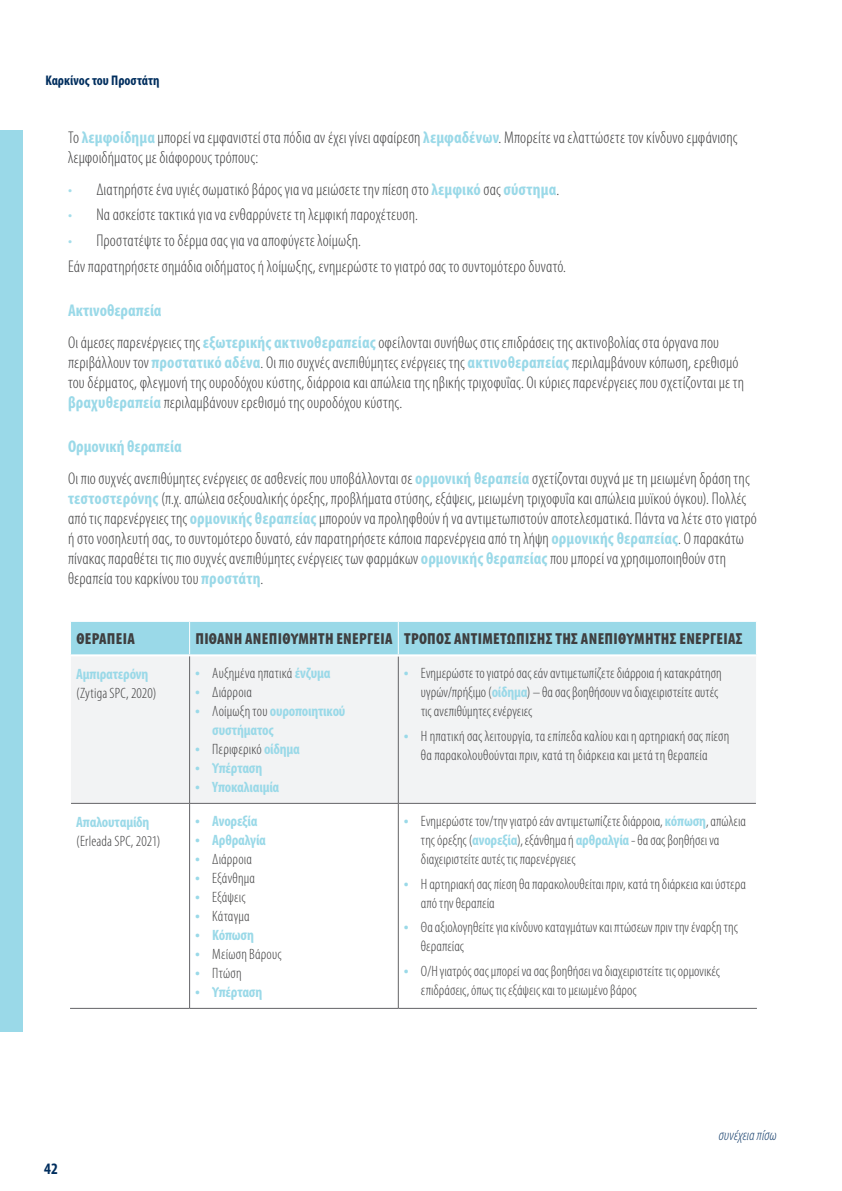
<style>
.page{position:relative;width:842px;height:1191px;background:#fff}
.page>*{position:absolute;margin:0;border:0;box-sizing:border-box;transform-origin:0 0}
.t1{font:300 condensed 17px/20px "Myriad Pro";letter-spacing:.01em;color:#3e3e3f}
.t2{font:900 condensed 16px "Myriad Pro";letter-spacing:.02em;color:#3e3e3f}
.t3{font:700 condensed 16px "Myriad Pro";color:#002e5e}
.t4{font:300 condensed 15px/19px "Myriad Pro";letter-spacing:.005em;color:#3e3e3f}
.t5{font:700 condensed 15px/19px "Myriad Pro";letter-spacing:-.015em;color:#9ad9e8}
.t6{font:italic 300 condensed 15px "Myriad Pro";letter-spacing:.005em;color:#113b69}
.t7{font:700 condensed 14px "Myriad Pro";color:#002e5e}
.s1{font-weight:700;color:#9ad9e8}
.s2{color:#a4ddea}
.s3{font-weight:700;font-size:17px;color:#9ad9e8}
.s4{font-size:17px}
.s5{font-weight:300;color:#3e3e3f}
</style>
<div class="page">
<div style="left:0;top:130px;width:23px;height:902px;background:#9ad9e8"></div>
<div style="left:71px;top:622px;width:685px;height:32px;background:#9ad9e8"></div>
<div style="left:71px;top:656px;width:685px;height:147px;background:#f2f3f4"></div>
<svg style="left:71px;top:804px;width:685px;height:204px"></svg>
<hr style="left:189px;top:622px;width:1px;height:32px;background:#fff">
<hr style="left:398px;top:622px;width:1px;height:32px;background:#fff">
<hr style="left:398px;top:656px;width:1px;height:147px;background:#636366">
<hr style="left:398px;top:803px;width:1px;height:205px;background:#636366">
<hr style="left:189px;top:656px;width:1px;height:147px;background:#636366">
<hr style="left:189px;top:803px;width:1px;height:205px;background:#636366">
<hr style="left:71px;top:803px;width:119px;height:1px;background:#636366">
<hr style="left:190px;top:803px;width:208px;height:1px;background:#636366">
<hr style="left:398px;top:803px;width:358px;height:1px;background:#636366">
<hr style="left:70px;top:1008px;width:120px;height:1px;background:#636366">
<hr style="left:190px;top:1008px;width:208px;height:1px;background:#636366">
<hr style="left:398px;top:1008px;width:359px;height:1px;background:#636366">
<p class="t7" style="left:45px;top:72px;width:116px">Καρκίνος του Προστάτη</p>
<p class="t1" style="left:68px;top:127px;width:671px">Το <span class="s1">λεμφοίδημα</span> μπορεί να εμφανιστεί στα πόδια αν έχει γίνει αφαίρεση <span class="s1">λεμφαδένων</span>. Μπορείτε να ελαττώσετε τον κίνδυνο εμφάνισης λεμφοιδήματος με διάφορους τρόπους:</p>
<p class="t1" style="left:68px;top:179px;width:493px"><span class="s2">•</span> Διατηρήστε ένα υγιές σωματικό βάρος για να μειώσετε την πίεση στο <span class="s1">λεμφικό</span> σας <span class="s1">σύστημα</span>.</p>
<p class="t1" style="left:68px;top:204px;width:351px"><span class="s2">•</span> Να ασκείστε τακτικά για να ενθαρρύνετε τη λεμφική παροχέτευση.</p>
<p class="t1" style="left:68px;top:227px;width:500px;line-height:25.6px"><span class="s2">•</span> Προστατέψτε το δέρμα σας για να αποφύγετε λοίμωξη.<br>Εάν παρατηρήσετε σημάδια οιδήματος ή λοίμωξης, ενημερώστε το γιατρό σας το συντομότερο δυνατό.</p>
<p class="t1" style="left:68px;top:295px;width:652px;line-height:31.4px"><span class="s1">Ακτινοθεραπεία<br></span>Οι άμεσες παρενέργειες της <span class="s1">εξωτερικής ακτινοθεραπείας</span> οφείλονται συνήθως στις επιδράσεις της ακτινοβολίας στα όργανα που</p>
<p class="t1" style="left:68px;top:352px;width:678px">περιβάλλουν τον <span class="s1">προστατικό αδένα</span>. Οι πιο συχνές ανεπιθύμητες ενέργειες της <span class="s1">ακτινοθεραπείας</span> περιλαμβάνουν κόπωση, ερεθισμό του δέρματος, φλεγμονή της ουροδόχου κύστης, διάρροια και απώλεια της ηβικής τριχοφυΐας. Οι κύριες παρενέργειες που σχετίζονται με τη <span class="s1">βραχυθεραπεία</span> περιλαμβάνουν ερεθισμό της ουροδόχου κύστης.</p>
<p class="t1" style="left:68px;top:431px;width:683px;line-height:31.4px"><span class="s1">Ορμονική θεραπεία<br></span>Οι πιο συχνές ανεπιθύμητες ενέργειες σε ασθενείς που υποβάλλονται σε <span class="s1">ορμονική θεραπεία</span> σχετίζονται συχνά με τη μειωμένη δράση της</p>
<p class="t1" style="left:68px;top:488px;width:690px"><span class="s1">τεστοστερόνης</span> (π.χ. απώλεια σεξουαλικής όρεξης, προβλήματα στύσης, εξάψεις, μειωμένη τριχοφυΐα και απώλεια μυϊκού όγκου). Πολλές από τις παρενέργειες της <span class="s1">ορμονικής θεραπείας</span> μπορούν να προληφθούν ή να αντιμετωπιστούν αποτελεσματικά. Πάντα να λέτε στο γιατρό ή στο νοσηλευτή σας, το συντομότερο δυνατό, εάν παρατηρήσετε κάποια παρενέργεια από τη λήψη <span class="s1">ορμονικής θεραπείας</span>. Ο παρακάτω πίνακας παραθέτει τις πιο συχνές ανεπιθύμητες ενέργειες των φαρμάκων <span class="s1">ορμονικής θεραπείας</span> που μπορεί να χρησιμοποιηθούν στη θεραπεία του καρκίνου του <span class="s1">προστάτη</span>.</p>
<p class="t2" style="left:76px;top:629px;width:60px">ΘΕΡΑΠΕΙΑ</p>
<p class="t2" style="left:195px;top:629px;width:549px">ΠΙΘΑΝΗ ΑΝΕΠΙΘΥΜΗΤΗ ΕΝΕΡΓΕΙΑ ΤΡΟΠΟΣ ΑΝΤΙΜΕΤΩΠΙΣΗΣ ΤΗΣ ΑΝΕΠΙΘΥΜΗΤΗΣ ΕΝΕΡΓΕΙΑΣ</p>
<p class="t5" style="left:76px;top:664px;width:74px">Αμπιρατερόνη</p>
<p class="t4" style="left:76px;top:684px;width:82px">(Zytiga SPC, 2020)</p>
<p class="t4" style="left:195px;top:663px;width:137px"><span class="s3">•</span> Αυξημένα ηπατικά <span class="s1">ένζυμα</span></p>
<p class="t4" style="left:195px;top:682px;width:58px"><span class="s3">•</span> Διάρροια</p>
<p class="t5" style="left:212px;top:701px;width:135px;text-indent:-17px"><span class="s4">•</span> <span class="s5">Λοίμωξη του</span> ουροποιητικού συστήματος</p>
<p class="t4" style="left:195px;top:739px;width:106px"><span class="s3">•</span> Περιφερικό <span class="s1">οίδημα</span></p>
<p class="t5" style="left:195px;top:758px;width:69px"><span class="s4">•</span> Υπέρταση</p>
<p class="t5" style="left:195px;top:777px;width:86px"><span class="s4">•</span> Yποκαλιαιμία</p>
<p class="t4" style="left:421px;top:663px;width:302px;text-indent:-17px"><span class="s3">•</span> Ενημερώστε το γιατρό σας εάν αντιμετωπίζετε διάρροια ή κατακράτηση υγρών/πρήξιμο (<span class="s1">οίδημα</span>) – θα σας βοηθήσουν να διαχειριστείτε αυτές τις ανεπιθύμητες ενέργειες</p>
<p class="t4" style="left:404px;top:726px;width:327px;text-align:center"><span class="s3">•</span> Η ηπατική σας λειτουργία, τα επίπεδα καλίου και η αρτηριακή σας πίεση θα παρακολουθούνται πριν, κατά τη διάρκεια και μετά τη θεραπεία</p>
<p class="t5" style="left:76px;top:812px;width:75px">Απαλουταμίδη</p>
<p class="t4" style="left:76px;top:832px;width:86px">(Erleada SPC, 2021)</p>
<p class="t5" style="left:195px;top:811px;width:64px"><span class="s4">•</span> Ανορεξία</p>
<p class="t5" style="left:195px;top:830px;width:72px"><span class="s4">•</span> Αρθραλγία</p>
<p class="t4" style="left:195px;top:849px;width:58px"><span class="s3">•</span> Διάρροια</p>
<p class="t4" style="left:195px;top:868px;width:61px"><span class="s3">•</span> Εξάνθημα</p>
<p class="t4" style="left:195px;top:887px;width:52px"><span class="s3">•</span> Εξάψεις</p>
<p class="t4" style="left:195px;top:906px;width:56px"><span class="s3">•</span> Κάταγμα</p>
<p class="t5" style="left:195px;top:925px;width:60px"><span class="s4">•</span> Κόπωση</p>
<p class="t4" style="left:195px;top:944px;width:88px"><span class="s3">•</span> Μείωση Βάρους</p>
<p class="t4" style="left:195px;top:963px;width:48px"><span class="s3">•</span> Πτώση</p>
<p class="t5" style="left:195px;top:982px;width:69px"><span class="s4">•</span> Υπέρταση</p>
<p class="t3" style="left:44px;top:1159px;width:15px">42</p>
<p class="t4" style="left:421px;top:811px;width:326px;text-indent:-17px"><span class="s3">•</span> Ενημερώστε τον/την γιατρό εάν αντιμετωπίζετε διάρροια, <span class="s1">κόπωση</span>, απώλεια της όρεξης (<span class="s1">ανορεξία</span>), εξάνθημα ή <span class="s1">αρθραλγία</span> - θα σας βοηθήσει να διαχειριστείτε αυτές τις παρενέργειες</p>
<p class="t4" style="left:421px;top:874px;width:326px;text-indent:-17px"><span class="s3">•</span> Η αρτηριακή σας πίεση θα παρακολουθείται πριν, κατά τη διάρκεια και ύστερα από την θεραπεία</p>
<p class="t4" style="left:421px;top:917px;width:318px;text-indent:-17px"><span class="s3">•</span> Θα αξιολογηθείτε για κίνδυνο καταγμάτων και πτώσεων πριν την έναρξη της θεραπείας</p>
<p class="t4" style="left:421px;top:961px;width:301px;text-indent:-17px"><span class="s3">•</span> Ο/Η γιατρός σας μπορεί να σας βοηθήσει να διαχειριστείτε τις ορμονικές επιδράσεις, όπως τις εξάψεις και το μειωμένο βάρος</p>
<p class="t6" style="left:719px;top:1125px;width:59px">συνέχεια πίσω</p>
</div>
